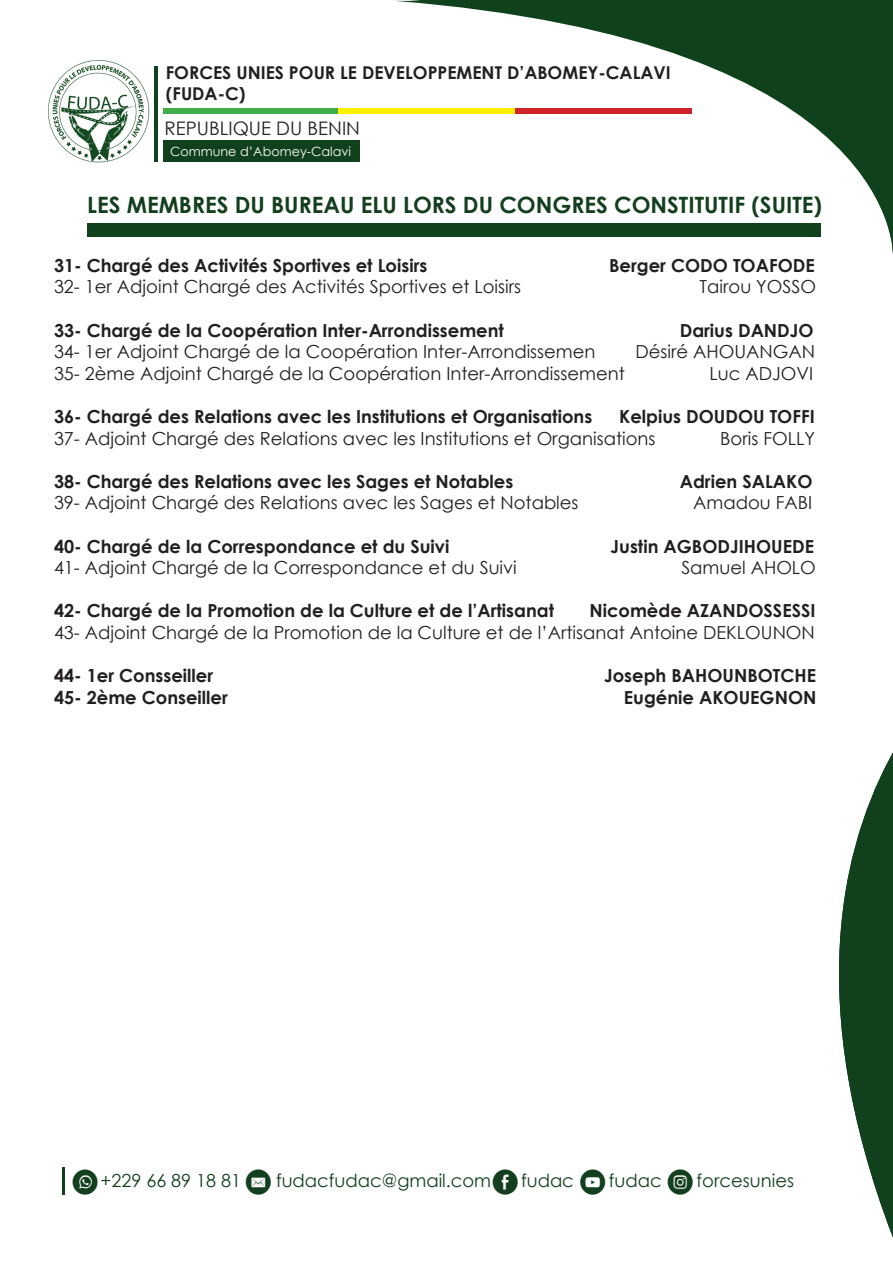
<style>
.page{position:relative;width:893px;height:1263px;background:#fff}
.page>*{position:absolute;margin:0;border:0;box-sizing:border-box;transform-origin:0 0}
.t1{font:24.75px "Social Media Circled";color:#133f1e}
.t2{font:700 22.5px "Century Gothic";color:#133f1e}
.t3{font:18.6px "Century Gothic";color:#231f20}
.t4{font:18px "Century Gothic";color:#231f20}
.t5{font:700 18px "Century Gothic";color:#231f20}
.t6{font:18px "Century Gothic";color:#11401d}
.t7{font:700 17.7px/20.5px "Century Gothic";color:#231f20}
.t8{font:12.75px "Century Gothic";color:#fff}
</style>
<div class="page">
<div style="left:164px;top:108px;width:176px;height:6px;background:#40ae49"></div>
<div style="left:338px;top:108px;width:176px;height:6px;background:#fff101"></div>
<img style="left:48px;top:60px;width:102px;height:103px">
<hr style="left:154px;top:66px;width:3px;height:96px;background:#10411d">
<div style="left:164px;top:140px;width:196px;height:22px;background:#11401d"></div>
<svg style="left:395px;top:1px;width:498px;height:253px"></svg>
<hr style="left:62px;top:1167px;width:3px;height:28px;background:#10411d">
<svg style="left:839px;top:752px;width:54px;height:486px;fill:#11401d"></svg>
<div style="left:87px;top:224px;width:734px;height:13px;background:#10411d"></div>
<p class="t7" style="left:166px;top:62px;width:506px">FORCES UNIES POUR LE DEVELOPPEMENT D’ABOMEY-CALAVI (FUDA-C)</p>
<p class="t3" style="left:165px;top:115px;width:197px">REPUBLIQUE DU BENIN</p>
<p class="t8" style="left:170px;top:143px;width:182px">Commune d’Abomey-Calavi</p>
<p class="t2" style="left:87px;top:188px;width:736px">LES MEMBRES DU BUREAU ELU LORS DU CONGRES CONSTITUTIF (SUITE)</p>
<p class="t5" style="left:54px;top:252px;width:375px">31- Chargé des Activités Sportives et Loisirs</p>
<p class="t5" style="left:609px;top:252px;width:207px">Berger CODO TOAFODE</p>
<p class="t4" style="left:54px;top:274px;width:469px">32- 1er Adjoint Chargé des Activités Sportives et Loisirs</p>
<p class="t4" style="left:700px;top:274px;width:118px">Tairou YOSSO</p>
<p class="t5" style="left:54px;top:316px;width:451px">33- Chargé de la Coopération Inter-Arrondissement</p>
<p class="t5" style="left:680px;top:316px;width:135px">Darius DANDJO</p>
<p class="t4" style="left:54px;top:339px;width:543px">34- 1er Adjoint Chargé de la Coopération Inter-Arrondissemen</p>
<p class="t4" style="left:635px;top:339px;width:181px">Désiré AHOUANGAN</p>
<p class="t4" style="left:54px;top:361px;width:572px">35- 2ème Adjoint Chargé de la Coopération Inter-Arrondissement</p>
<p class="t4" style="left:709px;top:361px;width:105px">Luc ADJOVI</p>
<p class="t5" style="left:54px;top:403px;width:540px">36- Chargé des Relations avec les Institutions et Organisations</p>
<p class="t5" style="left:619px;top:403px;width:197px">Kelpius DOUDOU TOFFI</p>
<p class="t4" style="left:54px;top:426px;width:603px">37- Adjoint Chargé des Relations avec les Institutions et Organisations</p>
<p class="t4" style="left:720px;top:426px;width:96px">Boris FOLLY</p>
<p class="t5" style="left:54px;top:468px;width:461px">38- Chargé des Relations avec les Sages et Notables</p>
<p class="t5" style="left:680px;top:468px;width:134px">Adrien SALAKO</p>
<p class="t4" style="left:54px;top:490px;width:526px">39- Adjoint Chargé des Relations avec les Sages et Notables</p>
<p class="t4" style="left:693px;top:490px;width:120px">Amadou FABI</p>
<p class="t5" style="left:54px;top:532px;width:397px">40- Chargé de la Correspondance et du Suivi</p>
<p class="t5" style="left:611px;top:532px;width:205px">Justin AGBODJIHOUEDE</p>
<p class="t4" style="left:54px;top:555px;width:464px">41- Adjoint Chargé de la Correspondance et du Suivi</p>
<p class="t4" style="left:681px;top:555px;width:136px">Samuel AHOLO</p>
<p class="t5" style="left:54px;top:597px;width:502px">42- Chargé de la Promotion de la Culture et de l’Artisanat</p>
<p class="t5" style="left:589px;top:597px;width:228px">Nicomède AZANDOSSESSI</p>
<p class="t4" style="left:54px;top:620px;width:762px">43- Adjoint Chargé de la Promotion de la Culture et de l’Artisanat Antoine DEKLOUNON</p>
<p class="t5" style="left:54px;top:662px;width:161px">44- 1er Consseiller</p>
<p class="t5" style="left:604px;top:662px;width:214px">Joseph BAHOUNBOTCHE</p>
<p class="t5" style="left:54px;top:684px;width:175px">45- 2ème Conseiller</p>
<p class="t5" style="left:624px;top:684px;width:194px">Eugénie AKOUEGNON</p>
<p class="t1" style="left:72px;top:1169px;width:27px">L</p>
<p class="t1" style="left:246px;top:1169px;width:28px">k</p>
<p class="t1" style="left:493px;top:1169px;width:27px">E</p>
<p class="t1" style="left:580px;top:1169px;width:28px">M</p>
<p class="t1" style="left:667px;top:1169px;width:27px">Q</p>
<p class="t6" style="left:101px;top:1168px;width:142px">+229 66 89 18 81</p>
<p class="t6" style="left:276px;top:1168px;width:217px">fudacfudac@gmail.com</p>
<p class="t6" style="left:521px;top:1168px;width:54px">fudac</p>
<p class="t6" style="left:609px;top:1168px;width:54px">fudac</p>
<p class="t6" style="left:697px;top:1168px;width:99px">forcesunies</p>
</div>
